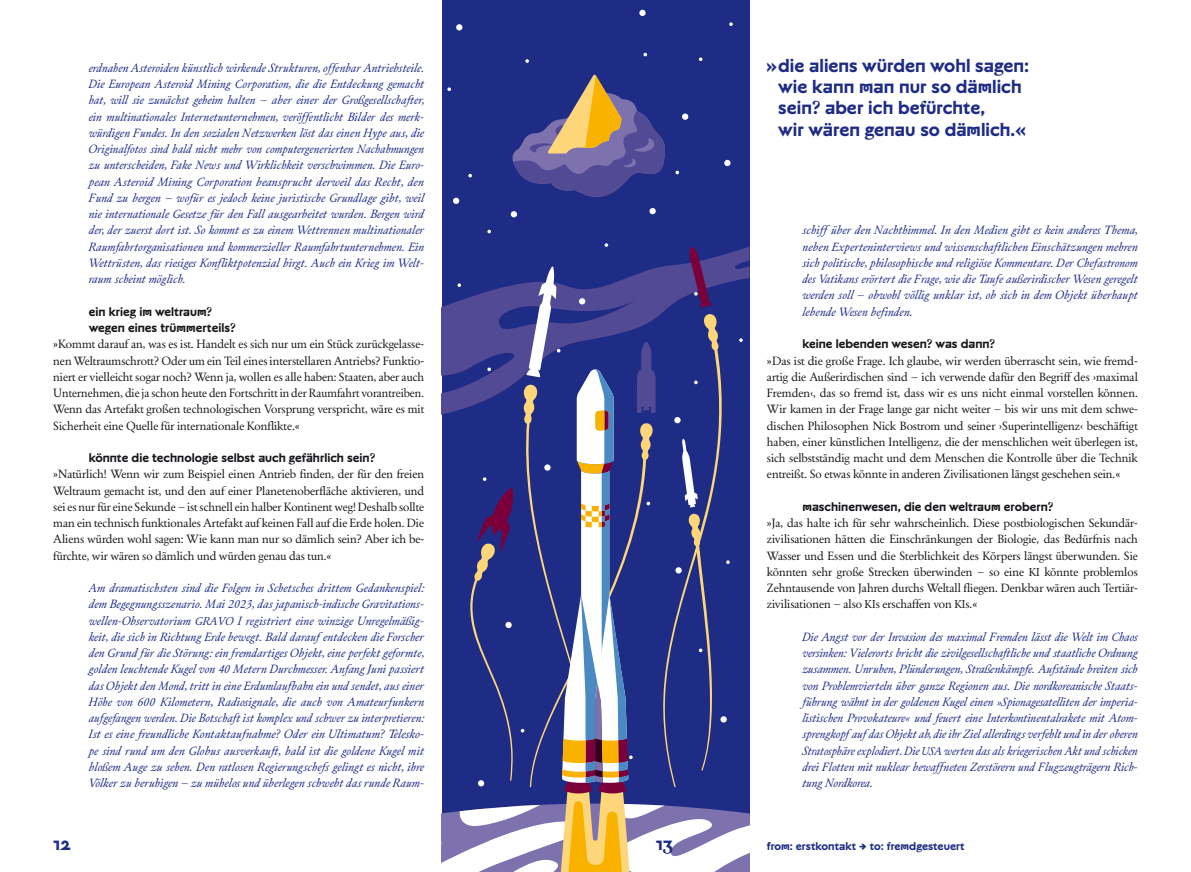
<style>
.page{position:relative;width:1191px;height:872px;background:#fff}
.page>*{position:absolute;margin:0;border:0;box-sizing:border-box;transform-origin:0 0}
.t1{font:700 18.75px/21.2px "ARS Novelty";color:#1f2c85}
.t2{font:italic 12.5px/16.2px "Primo Serif";color:#1f2c85;text-align:justify}
.t3{font:12.5px/16.2px "Primo Serif";color:#1a171c;text-align:justify}
.t4{font:700 12.5px/16.2px "ARS Novelty";color:#1a171c}
.t5{font:700 11.25px "ARS Novelty";color:#1f2c85}
.s1{font-size:11.88px}
</style>
<div class="page">
<div style="left:442px;top:0;width:307px;height:872px;background:#1f2c85"></div>
<svg style="left:456px;top:24px;width:6px;height:6px"></svg>
<svg style="left:453px;top:198px;width:6px;height:6px"></svg>
<svg style="left:468px;top:174px;width:4px;height:3px"></svg>
<svg style="left:525px;top:59px;width:4px;height:4px"></svg>
<svg style="left:447px;top:87px;width:4px;height:4px"></svg>
<svg style="left:643px;top:53px;width:4px;height:3px"></svg>
<svg style="left:729px;top:22px;width:4px;height:4px"></svg>
<svg style="left:699px;top:57px;width:3px;height:4px"></svg>
<svg style="left:675px;top:171px;width:4px;height:3px"></svg>
<svg style="left:487px;top:230px;width:4px;height:3px"></svg>
<svg style="left:511px;top:211px;width:6px;height:6px"></svg>
<div style="left:649px;top:208px;width:7px;height:6px;background:#fff;border-radius:50%"></div>
<div style="left:682px;top:113px;width:6px;height:7px;background:#fff;border-radius:50%"></div>
<svg style="left:724px;top:160px;width:6px;height:6px"></svg>
<svg style="left:639px;top:10px;width:6px;height:6px"></svg>
<svg style="left:512px;top:74px;width:153px;height:123px"></svg>
<svg style="left:442px;top:243px;width:307px;height:629px"></svg>
<p class="t2" style="left:89px;top:60px;width:337px">erdnahen Asteroiden künstlich wirkende Strukturen, offenbar Antriebsteile.<br>Die European Asteroid Mining Corporation, die die Entdeckung gemacht hat, will sie zunächst geheim halten – aber einer der Großgesellschafter, ein multinationales Internetunternehmen, veröffentlicht Bilder des merk&shy;würdigen Fundes. In den sozialen Netzwerken löst das einen Hype aus, die Originalfotos sind bald nicht mehr von computergenerierten Nachahmungen zu unterscheiden, Fake News und Wirklichkeit verschwimmen. Die Euro&shy;pean Asteroid Mining Corporation beansprucht derweil das Recht, den Fund zu bergen – wofür es jedoch keine juristische Grundlage gibt, weil nie internationale Gesetze für den Fall ausgearbeitet wurden. Bergen wird der, der zuerst dort ist. So kommt es zu einem Wettrennen multinationaler Raumfahrtorganisationen und kommerzieller Raumfahrtunternehmen. Ein Wettrüsten, das riesiges Konfliktpotenzial birgt. Auch ein Krieg im Welt&shy;raum scheint möglich.</p>
<p class="t4" style="left:89px;top:304px;width:148px">Ein Krieg im Weltraum?<br>Wegen eines Trümmerteils?</p>
<p class="t3" style="left:53px;top:336px;width:372px">»Kommt darauf an, was es ist. Handelt es sich nur um ein Stück zurückgelasse&shy;nen Weltraumschrott? Oder um ein Teil eines interstellaren Antriebs? Funktio&shy;niert er vielleicht sogar noch? Wenn ja, wollen es alle haben: Staaten, aber auch Unternehmen, die ja schon heute den Fortschritt in der Raumfahrt vorantreiben.<br>Wenn das Artefakt großen technologischen Vorsprung verspricht, wäre es mit Sicherheit eine Quelle für internationale Konflikte.«</p>
<p class="t4" style="left:89px;top:450px;width:288px">Könnte die Technologie selbst auch gefährlich sein?</p>
<p class="t3" style="left:53px;top:466px;width:372px">»Natürlich! Wenn wir zum Beispiel einen Antrieb finden, der für den freien Weltraum gemacht ist, und den auf einer Planetenoberfläche aktivieren, und sei es nur für eine Sekunde – ist schnell ein halber Kontinent weg! Deshalb sollte man ein technisch funktionales Artefakt auf keinen Fall auf die Erde holen. Die Aliens würden wohl sagen: Wie kann man nur so dämlich sein? Aber ich be&shy;fürchte, wir wären so dämlich und würden genau das tun.«</p>
<p class="t2" style="left:89px;top:580px;width:337px">Am dramatischsten sind die Folgen in Schetsches drittem Gedankenspiel: dem Begegnungsszenario. Mai <span class="s1">2023</span>, das japanisch-indische Gravitations&shy;wellen-Observatorium <span class="s1">GRAVO</span> I registriert eine winzige Unregelmäßig&shy;keit, die sich in Richtung Erde bewegt. Bald darauf entdecken die Forscher den Grund für die Störung: ein fremdartiges Objekt, eine perfekt geformte, golden leuchtende Kugel von <span class="s1">40</span> Metern Durchmesser. Anfang Juni passiert das Objekt den Mond, tritt in eine Erdumlaufbahn ein und sendet, aus einer Höhe von <span class="s1">600</span> Kilometern, Radiosignale, die auch von Amateurfunkern aufgefangen werden. Die Botschaft ist komplex und schwer zu interpretieren:<br>Ist es eine freundliche Kontaktaufnahme? Oder ein Ultimatum? Telesko&shy;pe sind rund um den Globus ausverkauft, bald ist die goldene Kugel mit bloßem Auge zu sehen. Den ratlosen Regierungschefs gelingt es nicht, ihre Völker zu beruhigen – zu mühelos und überlegen schwebt das runde Raum-</p>
<h1 class="t1" style="left:778px;top:56px;width:252px;text-indent:-12px">»Die Aliens würden wohl sagen:<br>Wie kann man nur so dämlich sein? Aber ich befürchte,<br>wir wären genau so dämlich.«</h1>
<p class="t2" style="left:802px;top:222px;width:337px">schiff über den Nachthimmel. In den Medien gibt es kein anderes Thema, neben Experteninterviews und wissenschaftlichen Einschätzungen mehren sich politische, philosophische und religiöse Kommentare. Der Chefastronom des Vatikans erörtert die Frage, wie die Taufe außerirdischer Wesen geregelt werden soll – obwohl völlig unklar ist, ob sich in dem Objekt überhaupt lebende Wesen befinden.</p>
<p class="t4" style="left:802px;top:336px;width:194px">Keine lebenden Wesen? Was dann?</p>
<p class="t3" style="left:767px;top:352px;width:372px">»Das ist die große Frage. Ich glaube, wir werden überrascht sein, wie fremd&shy;artig die Außerirdischen sind – ich verwende dafür den Begriff des ›maximal Fremden‹, das so fremd ist, dass wir es uns nicht einmal vorstellen können.<br>Wir kamen in der Frage lange gar nicht weiter – bis wir uns mit dem schwe&shy;dischen Philosophen Nick Bostrom und seiner ›Superintelligenz‹ beschäftigt haben, einer künstlichen Intelligenz, die der menschlichen weit überlegen ist, sich selbstständig macht und dem Menschen die Kontrolle über die Technik entreißt. So etwas könnte in anderen Zivilisationen längst geschehen sein.«</p>
<p class="t4" style="left:802px;top:499px;width:252px">Maschinenwesen, die den Weltraum erobern?</p>
<p class="t3" style="left:767px;top:514px;width:372px">»Ja, das halte ich für sehr wahrscheinlich. Diese postbiologischen Sekundär&shy;zivilisationen hätten die Einschränkungen der Biologie, das Bedürfnis nach Wasser und Essen und die Sterblichkeit des Körpers längst überwunden. Sie könnten sehr große Strecken überwinden – so eine <span class="s1">KI</span> könnte problemlos Zehntausende von Jahren durchs Weltall fliegen. Denkbar wären auch Tertiär&shy;zivilisationen – also <span class="s1">KI</span>s erschaffen von <span class="s1">KI</span>s.«</p>
<p class="t2" style="left:802px;top:628px;width:337px">Die Angst vor der Invasion des maximal Fremden lässt die Welt im Chaos versinken: Vielerorts bricht die zivilgesellschaftliche und staatliche Ordnung zusammen. Unruhen, Plünderungen, Straßenkämpfe. Aufstände breiten sich von Problemvierteln über ganze Regionen aus. Die nordkoreanische Staats&shy;führung wähnt in der goldenen Kugel einen »Spionagesatelliten der imperia&shy;listischen Provokateure« und feuert eine Interkontinentalrakete mit Atom&shy;sprengkopf auf das Objekt ab, die ihr Ziel allerdings verfehlt und in der oberen Stratosphäre explodiert. Die <span class="s1">USA</span> werten das als kriegerischen Akt und schicken drei Flotten mit nuklear bewaffneten Zerstörern und Flugzeugträgern Rich&shy;tung Nordkorea.</p>
<h1 class="t1" style="left:53px;top:834px;width:19px">12</h1>
<h1 class="t1" style="left:655px;top:834px;width:19px">13</h1>
<p class="t5" style="left:767px;top:840px;width:199px">From: Erstkontakt to: fremdgesteuert</p>
</div>
